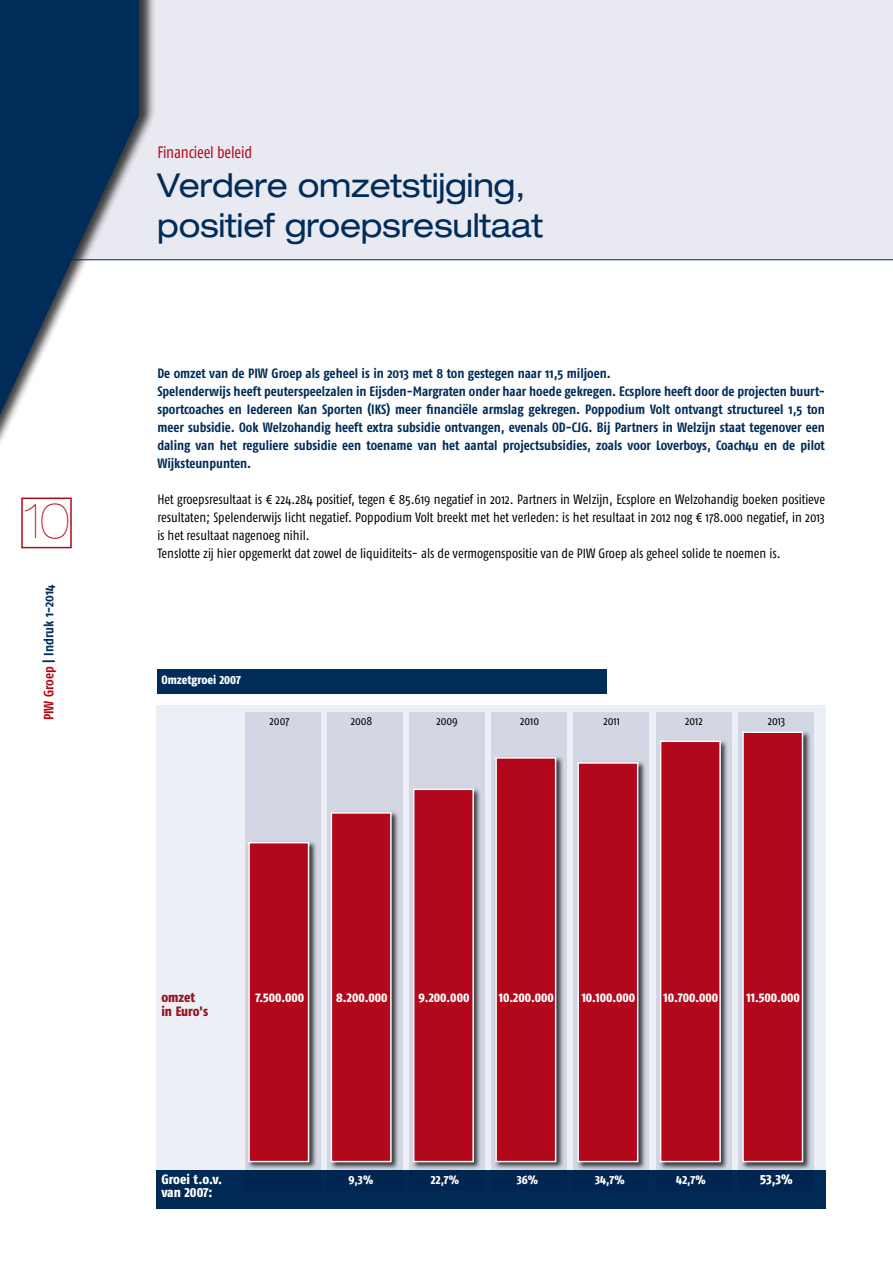
<style>
.page{position:relative;width:893px;height:1263px;background:#fff}
.page>*{position:absolute;margin:0;border:0;box-sizing:border-box;transform-origin:0 0}
.t1{font:900 expanded 48px "Helvetica Neue";color:#b3071b;scale:.93 1}
.t2{font:expanded 33px/39.6px "Helvetica Neue";letter-spacing:-.01em;color:#002c5a;scale:.96 1}
.t3{font:16.5px "Fago Co";letter-spacing:-.01em;color:#b3071b;scale:.96 1}
.t4{font:700 13.5px/18px "Fago Co";color:#002c5a}
.t5{font:13.5px/18px "Fago Co";color:#000}
.t6{font:13.5px "Fago Co Exb Lf";color:#fff}
.t7{font:13.5px "Fago Co Exb Lf";letter-spacing:-.005em;color:#96141e}
.t8{font:12.75px "Fago Co Exb Lf";color:#fff}
.t9{font:12px "Fago Co Exb Lf";color:#fff}
.t10{font:12px "Fago Co";color:#000}
.s1{color:#b3071b}
</style>
<div class="page">
<div style="left:0;top:0;width:893px;height:259px;background:#e9eaf1"></div>
<div style="left:21px;top:497px;width:51px;height:51px;border:2px solid #b3071b"></div>
<div style="left:0;top:0;width:156px;height:452px;background:#000;opacity:.75"></div>
<svg style="left:0;top:0;width:139px;height:415px;fill:#002c5a"></svg>
<hr style="left:0;top:259px;width:893px;height:1px;background:#002c5a">
<hr style="left:892px;top:0;width:1px;height:259px;background:#c7ccdc">
<div style="left:156px;top:705px;width:670px;height:503px;background:#ecf0f6"></div>
<div style="left:245px;top:712px;width:75px;height:478px;background:#d3d7e4"></div>
<div style="left:327px;top:712px;width:75px;height:478px;background:#d3d7e4"></div>
<div style="left:409px;top:712px;width:75px;height:478px;background:#d3d7e4"></div>
<div style="left:491px;top:712px;width:75px;height:478px;background:#d3d7e4"></div>
<div style="left:574px;top:712px;width:75px;height:478px;background:#d3d7e4"></div>
<div style="left:247px;top:840px;width:70px;height:330px;background:#000;opacity:.75"></div>
<div style="left:248px;top:842px;width:61px;height:320px;background:#b3071b;border:2px solid #fff"></div>
<div style="left:329px;top:810px;width:70px;height:360px;background:#000;opacity:.75"></div>
<div style="left:331px;top:812px;width:61px;height:350px;background:#b3071b;border:2px solid #fff"></div>
<div style="left:411px;top:787px;width:70px;height:383px;background:#000;opacity:.75"></div>
<div style="left:413px;top:788px;width:61px;height:374px;background:#b3071b;border:2px solid #fff"></div>
<div style="left:494px;top:755px;width:70px;height:414px;background:#000;opacity:.75"></div>
<div style="left:495px;top:757px;width:61px;height:405px;background:#b3071b;border:2px solid #fff"></div>
<div style="left:576px;top:760px;width:70px;height:410px;background:#000;opacity:.75"></div>
<div style="left:577px;top:762px;width:61px;height:400px;background:#b3071b;border:2px solid #fff"></div>
<div style="left:656px;top:712px;width:75px;height:478px;background:#d3d7e4"></div>
<div style="left:738px;top:712px;width:75px;height:478px;background:#d3d7e4"></div>
<div style="left:658px;top:739px;width:70px;height:431px;background:#000;opacity:.75"></div>
<div style="left:660px;top:740px;width:61px;height:422px;background:#b3071b;border:2px solid #fff"></div>
<div style="left:741px;top:730px;width:70px;height:440px;background:#000;opacity:.75"></div>
<div style="left:742px;top:731px;width:61px;height:431px;background:#b3071b;border:2px solid #fff"></div>
<div style="left:157px;top:1170px;width:669px;height:39px;background:#002c5a"></div>
<div style="left:157px;top:670px;width:450px;height:24px;background:#002c5a"></div>
<h1 class="t1" style="left:24px;top:493px;width:51px">10</h1>
<p class="t4" style="left:40px;top:720px;width:137px;rotate:-90deg"><span class="s1">PIW Groep</span> | Indruk 1-2014</p>
<p class="t3" style="left:157px;top:143px;width:100px">Financieel beleid</p>
<h2 class="t2" style="left:157px;top:165px;width:403px">Verdere omzetstijging, positief groepsresultaat</h2>
<p class="t4" style="left:157px;top:364px;width:669px">De omzet van de PIW Groep als geheel is in 2013 met 8 ton gestegen naar 11,5 miljoen.<br>Spelenderwijs heeft peuterspeelzalen in Eijsden-Margraten onder haar hoede gekregen. Ecsplore heeft door de projecten buurt&shy;sportcoaches en Iedereen Kan Sporten (IKS) meer financiële armslag gekregen. Poppodium Volt ontvangt structureel 1,5 ton meer subsidie. Ook Welzohandig heeft extra subsidie ontvangen, evenals OD-CJG. Bij Partners in Welzijn staat tegenover een daling van het reguliere subsidie een toename van het aantal projectsubsidies, zoals voor Loverboys, Coach4u en de pilot Wijksteunpunten.</p>
<p class="t5" style="left:157px;top:490px;width:669px">Het groepsresultaat is € 224.284 positief, tegen € 85.619 negatief in 2012. Partners in Welzijn, Ecsplore en Welzohandig boeken positieve resultaten; Spelenderwijs licht negatief. Poppodium Volt breekt met het verleden: is het resultaat in 2012 nog € 178.000 negatief, in 2013 is het resultaat nagenoeg nihil.<br>Tenslotte zij hier opgemerkt dat zowel de liquiditeits- als de vermogenspositie van de PIW Groep als geheel solide te noemen is.</p>
<p class="t9" style="left:161px;top:673px;width:81px">Omzetgroei 2007</p>
<p class="t10" style="left:270px;top:714px;width:21px">2007</p>
<p class="t10" style="left:351px;top:714px;width:23px">2008</p>
<p class="t10" style="left:436px;top:714px;width:23px">2009</p>
<p class="t10" style="left:520px;top:714px;width:21px">2010</p>
<p class="t10" style="left:603px;top:714px;width:18px">2011</p>
<p class="t10" style="left:685px;top:714px;width:19px">2012</p>
<p class="t10" style="left:768px;top:714px;width:19px">2013</p>
<p class="t7" style="left:161px;top:989px;width:35px">omzet</p>
<p class="t8" style="left:255px;top:989px;width:50px">7.500.000</p>
<p class="t7" style="left:161px;top:1003px;width:48px">in Euro's</p>
<p class="t8" style="left:336px;top:989px;width:53px">8.200.000</p>
<p class="t8" style="left:419px;top:989px;width:52px">9.200.000</p>
<p class="t8" style="left:499px;top:989px;width:57px">10.200.000</p>
<p class="t8" style="left:582px;top:989px;width:55px">10.100.000</p>
<p class="t8" style="left:664px;top:989px;width:56px">10.700.000</p>
<p class="t8" style="left:747px;top:989px;width:55px">11.500.000</p>
<p class="t6" style="left:161px;top:1171px;width:62px">Groei t.o.v.</p>
<p class="t9" style="left:348px;top:1172px;width:26px">9,3%</p>
<p class="t9" style="left:431px;top:1172px;width:30px">22,7%</p>
<p class="t9" style="left:517px;top:1172px;width:23px">36%</p>
<p class="t9" style="left:595px;top:1172px;width:31px">34,7%</p>
<p class="t9" style="left:676px;top:1172px;width:31px">42,7%</p>
<p class="t6" style="left:760px;top:1171px;width:34px">53,3%</p>
<p class="t6" style="left:161px;top:1184px;width:53px">van 2007:</p>
</div>
